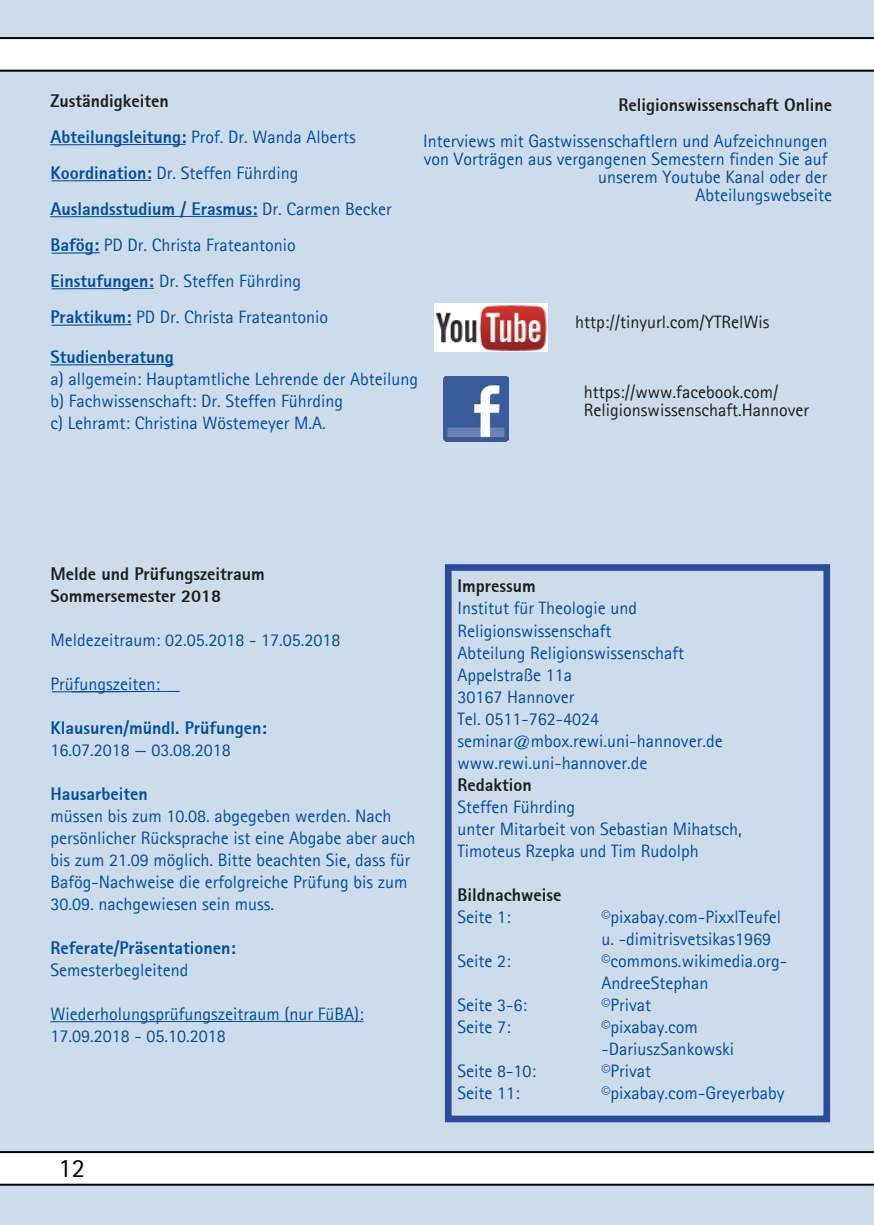
<style>
.page{position:relative;width:874px;height:1225px;background:#fff}
.page>*{position:absolute;margin:0;border:0;box-sizing:border-box;transform-origin:0 0}
.t1{font:26.4px "Agfa Rotis Sans Serif";color:#000101}
.t2{font:18px/22px "Agfa Rotis Sans Serif";color:#004f9f}
.t3{font:800 18px/22px "Agfa Rotis Sans Serif";color:#1d1d1b}
.t4{font:18px/18px "Agfa Rotis Sans Serif";color:#1d1d1b}
.t5{font:800 18px "Agfa Rotis Sans Serif";color:#004f9f}
.s1{font-weight:800;color:#1d1d1b}
.s2{font-weight:800}
</style>
<div class="page">
<div style="left:0;top:0;width:873px;height:1225px;background:#cddceb"></div>
<svg style="left:0;top:1151px;width:873px;height:34px;background:#e5e6e6"></svg>
<div style="left:444px;top:564px;width:385px;height:558px;border:7px solid #2b4b9b"></div>
<svg style="left:0;top:37px;width:873px;height:35px;background:#e1e1e1"></svg>
<hr style="left:50px;top:144px;width:135px;height:1px;background:#004f9f">
<hr style="left:52px;top:180px;width:99px;height:1px;background:#004f9f">
<hr style="left:50px;top:216px;width:207px;height:1px;background:#004f9f">
<hr style="left:52px;top:252px;width:48px;height:2px;background:#004f9f">
<hr style="left:52px;top:288px;width:102px;height:1px;background:#004f9f">
<hr style="left:52px;top:324px;width:79px;height:2px;background:#004f9f">
<hr style="left:50px;top:364px;width:123px;height:1px;background:#004f9f">
<hr style="left:50px;top:1020px;width:313px;height:2px;background:#004f9f">
<img style="left:434px;top:304px;width:113px;height:47px">
<img style="left:443px;top:376px;width:65px;height:66px">
<svg style="left:52px;top:691px;width:20px;height:1px"></svg>
<hr style="left:72px;top:691px;width:107px;height:1px;background:#004f9f">
<p class="t2" style="left:50px;top:83px;width:343px;line-height:36px"><span class="s1">Zuständigkeiten<br></span><span class="s2">Abteilungsleitung:</span> Prof. Dr. Wanda Alberts <span class="s2">Koordination:</span> Dr. Steffen Führding <span class="s2">Auslandsstudium / Erasmus:</span> Dr. Carmen Becker <span class="s2">Bafög:</span> PD Dr. Christa Frateantonio <span class="s2">Einstufungen:</span> Dr. Steffen Führding<br><span class="s2">Praktikum:</span> PD Dr. Christa Frateantonio</p>
<p class="t5" style="left:50px;top:346px;width:125px">Studienberatung</p>
<p class="t2" style="left:50px;top:368px;width:369px">a) allgemein: Hauptamtliche Lehrende der Abteilung b) Fachwissenschaft: Dr. Steffen Führding<br>c) Lehramt: Christina Wöstemeyer M.A.</p>
<p class="t3" style="left:618px;top:93px;width:215px">Religionswissenschaft Online</p>
<p class="t2" style="left:423px;top:131px;width:410px;line-height:18px;text-align:right">Interviews mit Gastwissenschaftlern und Aufzeichnungen von Vorträgen aus vergangenen Semestern finden Sie auf unserem Youtube Kanal oder der<br>Abteilungswebseite</p>
<p class="t4" style="left:575px;top:312px;width:195px">http://tinyurl.com/YTRelWis</p>
<p class="t4" style="left:583px;top:383px;width:226px">https://www.facebook.com/<br>Religionswissenschaft.Hannover</p>
<p class="t3" style="left:50px;top:563px;width:216px">Melde und Prüfungszeitraum<br>Sommersemester 2018</p>
<p class="t2" style="left:50px;top:629px;width:291px">Meldezeitraum: 02.05.2018 - 17.05.2018</p>
<p class="t2" style="left:50px;top:673px;width:111px">Prüfungszeiten:</p>
<p class="t5" style="left:50px;top:717px;width:218px">Klausuren/mündl. Prüfungen:</p>
<p class="t2" style="left:50px;top:739px;width:182px">16.07.2018 — 03.08.2018</p>
<p class="t5" style="left:50px;top:783px;width:99px">Hausarbeiten</p>
<p class="t2" style="left:50px;top:805px;width:366px">müssen bis zum 10.08. abgegeben werden. Nach persönlicher Rücksprache ist eine Abgabe aber auch bis zum 21.09 möglich. Bitte beachten Sie, dass für Bafög-Nachweise die erfolgreiche Prüfung bis zum 30.09. nachgewiesen sein muss.</p>
<p class="t5" style="left:50px;top:936px;width:187px">Referate/Präsentationen:</p>
<p class="t2" style="left:50px;top:959px;width:139px">Semesterbegleitend</p>
<p class="t2" style="left:50px;top:1003px;width:315px">Wiederholungsprüfungszeitraum (nur FüBA):<br>17.09.2018 - 05.10.2018</p>
<h1 class="t1" style="left:59px;top:1152px;width:28px">12</h1>
<p class="t3" style="left:457px;top:575px;width:80px">Impressum</p>
<p class="t2" style="left:457px;top:597px;width:266px">Institut für Theologie und<br>Religionswissenschaft<br>Abteilung Religionswissenschaft<br>Appelstraße 11a<br>30167 Hannover<br>Tel. 0511-762-4024 seminar@mbox.rewi.uni-hannover.de www.rewi.uni-hannover.de</p>
<p class="t3" style="left:457px;top:773px;width:76px">Redaktion</p>
<p class="t2" style="left:457px;top:795px;width:286px">Steffen Führding<br>unter Mitarbeit von Sebastian Mihatsch,<br>Timoteus Rzepka und Tim Rudolph</p>
<p class="t3" style="left:457px;top:883px;width:105px">Bildnachweise</p>
<p class="t2" style="left:457px;top:905px;width:55px">Seite 1:</p>
<p class="t2" style="left:601px;top:905px;width:181px">©pixabay.com-PixxlTeufel u. -dimitrisvetsikas1969</p>
<p class="t2" style="left:457px;top:949px;width:55px">Seite 2:</p>
<p class="t2" style="left:601px;top:949px;width:187px">©commons.wikimedia.org-<br>AndreeStephan</p>
<p class="t2" style="left:457px;top:993px;width:71px">Seite 3-6:</p>
<p class="t2" style="left:601px;top:993px;width:51px">©Privat</p>
<p class="t2" style="left:457px;top:1015px;width:55px">Seite 7:</p>
<p class="t2" style="left:601px;top:1015px;width:134px">©pixabay.com -DariuszSankowski</p>
<p class="t2" style="left:457px;top:1059px;width:80px">Seite 8-10:</p>
<p class="t2" style="left:601px;top:1059px;width:51px">©Privat</p>
<p class="t2" style="left:457px;top:1081px;width:64px">Seite 11:</p>
<p class="t2" style="left:601px;top:1081px;width:184px">©pixabay.com-Greyerbaby</p>
</div>
